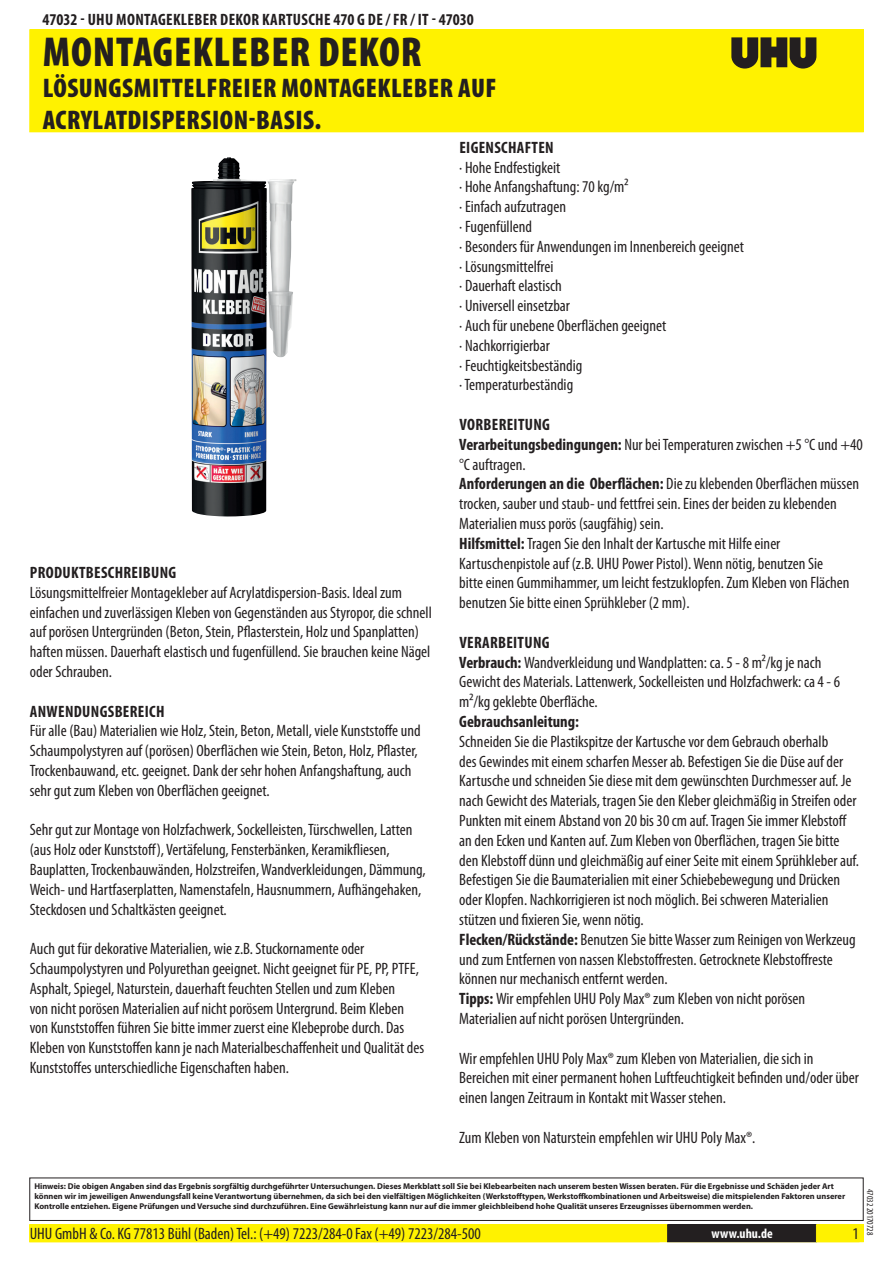
<style>
.page{position:relative;width:893px;height:1263px;background:#fff}
.page>*{position:absolute;margin:0;border:0;box-sizing:border-box;transform-origin:0 0}
.PageHeaderBlack{font:900 condensed 42px "Myriad Pro";letter-spacing:.02em;color:#231f20}
.PageSubheaderBlack{font:900 condensed 27px/32.4px "Myriad Pro";letter-spacing:.02em;color:#231f20}
.Regular{font:condensed 16.5px/19.8px "Myriad Pro";color:#231f20}
.TOCItem{font:700 condensed 16.5px "Myriad Pro";letter-spacing:.02em;color:#231f20}
.ContactDataBlack{font:condensed 16.5px "Myriad Pro";color:#231f20}
.TOCItem-2{font:700 condensed 16.5px "Myriad Pro";color:#231f20}
.Regular-2{font:700 condensed 16.5px "Myriad Pro";color:#231f20}
.URL{font:700 condensed 13.5px "Myriad Pro";color:#fff}
.Revisie{font:condensed 9px "Myriad Pro";color:#231f20}
.Disclaimer{font:700 8.4px/10.1px "Myriad Pro";color:#231f20}
.s1{font-weight:700}
</style>
<div class="page">
<div style="left:30px;top:30px;width:833px;height:102px;background:#fff200"></div>
<svg style="left:731px;top:37px;width:85px;height:32px"></svg>
<div style="left:29px;top:1177px;width:835px;height:44px;border:1px solid #231f20"></div>
<div style="left:30px;top:1225px;width:833px;height:17px;background:#fff200"></div>
<div style="left:29px;top:1224px;width:835px;height:18px;border:1px solid #fff200"></div>
<div style="left:668px;top:1225px;width:148px;height:17px;background:#231f20"></div>
<div style="left:667px;top:1224px;width:150px;height:18px;border:1px solid #231f20"></div>
<img style="left:191px;top:157px;width:106px;height:359px">
<p class="TOCItem" style="left:43px;top:9px;width:237px">47032 - UHU MONTAGEKLEBER DEKOR Kartu</p>
<p class="TOCItem-2" style="left:302px;top:9px;width:174px">sche 470 g DE / FR / IT - 47030</p>
<p class="PageHeaderBlack" style="left:43px;top:25px;width:380px">MONTAGEKLEBER DEKOR</p>
<p class="PageSubheaderBlack" style="left:43px;top:71px;width:455px">LÖSUNGSMITTELFREIER MONTAGEKLEBER AUF<br>ACRYLATDISPERSION-BASIS.</p>
<p class="TOCItem" style="left:30px;top:562px;width:17px">Produktbe</p>
<p class="TOCItem" style="left:101px;top:562px;width:23px">schreibung</p>
<p class="Regular" style="left:30px;top:582px;width:404px">Lösungsmittelfreier Montagekleber auf Acrylatdispersion-Basis. Ideal zum einfachen und zuverlässigen Kleben von Gegenständen aus Styropor, die schnell auf porösen Untergründen (Beton, Stein, Pflasterstein, Holz und Spanplatten) haften müssen. Dauerhaft elastisch und fugenfüllend. Sie brauchen keine Nägel oder Schrauben.</p>
<p class="TOCItem" style="left:30px;top:701px;width:38px">Anwendung</p>
<p class="TOCItem" style="left:108px;top:701px;width:15px">sberei</p>
<p class="TOCItem" style="left:149px;top:701px;width:15px">ch</p>
<p class="Regular" style="left:30px;top:721px;width:392px">Für alle (Bau) Materialien wie Holz, Stein, Beton, Metall, viele Kunststoffe und Schaumpolystyren auf (porösen) Oberflächen wie Stein, Beton, Holz, Pflaster, Trockenbauwand, etc. geeignet. Dank der sehr hohen Anfangshaftung, auch sehr gut zum Kleben von Oberflächen geeignet.</p>
<p class="Regular" style="left:30px;top:820px;width:397px">Sehr gut zur Montage von Holzfachwerk, Sockelleisten, Türschwellen, Latten (aus Holz oder Kunststoff), Vertäfelung, Fensterbänken, Keramikfliesen, Bauplatten, Trockenbauwänden, Holzstreifen, Wandverkleidungen, Dämmung, Weich- und Hartfaserplatten, Namenstafeln, Hausnummern, Aufhängehaken, Steckdosen und Schaltkästen geeignet.</p>
<p class="Regular" style="left:30px;top:939px;width:396px">Auch gut für dekorative Materialien, wie z.B. Stuckornamente oder Schaumpolystyren und Polyurethan geeignet. Nicht geeignet für PE, PP, PTFE, Asphalt, Spiegel, Naturstein, dauerhaft feuchten Stellen und zum Kleben<br>von nicht porösen Materialien auf nicht porösem Untergrund. Beim Kleben von Kunststoffen führen Sie bitte immer zuerst eine Klebeprobe durch. Das Kleben von Kunststoffen kann je nach Materialbeschaffenheit und Qualität des Kunststoffes unterschiedliche Eigenschaften haben.</p>
<p class="TOCItem" style="left:459px;top:137px;width:15px">Eigen</p>
<p class="TOCItem" style="left:494px;top:137px;width:22px">schaften</p>
<p class="Regular" style="left:459px;top:157px;width:286px">· Hohe Endfestigkeit<br>· Hohe Anfangshaftung: 70 kg/m²<br>· Einfach aufzutragen<br>· Fugenfüllend<br>· Besonders für Anwendungen im Innenbereich geeignet · Lösungsmittelfrei<br>· Dauerhaft elastisch<br>· Universell einsetzbar<br>· Auch für unebene Oberflächen geeignet<br>· Nachkorrigierbar<br>· Feuchtigkeitsbeständig<br>· Temperaturbeständig</p>
<p class="TOCItem" style="left:459px;top:414px;width:17px">Vorbereitung</p>
<p class="Regular" style="left:459px;top:434px;width:405px"><span class="s1">Verarbeitungsbedingungen:</span> Nur bei Temperaturen zwischen +5 °C und +40 °C auftragen.</p>
<p class="Regular" style="left:459px;top:474px;width:401px"><span class="s1">Anforderungen an die Oberflächen:</span> Die zu klebenden Oberflächen müssen trocken, sauber und staub- und fettfrei sein. Eines der beiden zu klebenden<br>Materialien muss porös (saugfähig) sein.</p>
<p class="Regular" style="left:459px;top:533px;width:392px"><span class="s1">Hilfsmittel:</span> Tragen Sie den Inhalt der Kartusche mit Hilfe einer Kartuschenpistole auf (z.B. UHU Power Pistol). Wenn nötig, benutzen Sie bitte einen Gummihammer, um leicht festzuklopfen. Zum Kleben von Flächen benutzen Sie bitte einen Sprühkleber (2 mm).</p>
<p class="TOCItem" style="left:459px;top:632px;width:17px">Verarbeitung</p>
<p class="Regular" style="left:459px;top:652px;width:382px"><span class="s1">Verbrauch:</span> Wandverkleidung und Wandplatten: ca. 5 - 8 m²/kg je nach<br>Gewicht des Materials. Lattenwerk, Sockelleisten und Holzfachwerk: ca 4 - 6 m²/kg geklebte Oberfläche.</p>
<p class="Regular-2" style="left:459px;top:711px;width:121px">Gebrauchsanleitung:</p>
<p class="Regular" style="left:459px;top:731px;width:401px">Schneiden Sie die Plastikspitze der Kartusche vor dem Gebrauch oberhalb<br>des Gewindes mit einem scharfen Messer ab. Befestigen Sie die Düse auf der Kartusche und schneiden Sie diese mit dem gewünschten Durchmesser auf. Je nach Gewicht des Materials, tragen Sie den Kleber gleichmäßig in Streifen oder Punkten mit einem Abstand von 20 bis 30 cm auf. Tragen Sie immer Klebstoff an den Ecken und Kanten auf. Zum Kleben von Oberflächen, tragen Sie bitte den Klebstoff dünn und gleichmäßig auf einer Seite mit einem Sprühkleber auf.<br>Befestigen Sie die Baumaterialien mit einer Schiebebewegung und Drücken oder Klopfen. Nachkorrigieren ist noch möglich. Bei schweren Materialien stützen und fixieren Sie, wenn nötig.</p>
<p class="Regular" style="left:459px;top:929px;width:398px"><span class="s1">Flecken/Rückstände:</span> Benutzen Sie bitte Wasser zum Reinigen von Werkzeug und zum Entfernen von nassen Klebstoffresten. Getrocknete Klebstoffreste können nur mechanisch entfernt werden.</p>
<p class="Regular" style="left:459px;top:989px;width:347px"><span class="s1">Tipps:</span> Wir empfehlen UHU Poly Max® zum Kleben von nicht porösen<br>Materialien auf nicht porösen Untergründen.</p>
<p class="Regular" style="left:459px;top:1048px;width:401px">Wir empfehlen UHU Poly Max® zum Kleben von Materialien, die sich in<br>Bereichen mit einer permanent hohen Luftfeuchtigkeit befinden und/oder über einen langen Zeitraum in Kontakt mit Wasser stehen.</p>
<p class="Regular" style="left:459px;top:1127px;width:298px">Zum Kleben von Naturstein empfehlen wir UHU Poly Max®.</p>
<p class="Disclaimer" style="left:34px;top:1181px;width:812px">Hinweis: Die obigen Angaben sind das Ergebnis sorgfältig durchgeführter Untersuchungen. Dieses Merkblatt soll Sie bei Klebearbeiten nach unserem besten Wissen beraten. Für die Ergebnisse und Schäden jeder Art können wir im jeweiligen Anwendungsfall keine Verantwortung übernehmen, da sich bei den vielfältigen Möglichkeiten (Werkstofftypen, Werkstoffkombinationen und Arbeitsweise) die mitspielenden Faktoren unserer<br>Kontrolle entziehen. Eigene Prüfungen und Versuche sind durchzuführen. Eine Gewährleistung kann nur auf die immer gleichbleibend hohe Qualität unseres Erzeugnisses übernommen werden.</p>
<p class="ContactDataBlack" style="left:30px;top:1224px;width:453px">UHU GmbH &amp; Co. KG 7781 3 Bühl (Baden) Tel.: (+49) 7223/284-0 Fax (+49) 7223/284-500</p>
<p class="URL" style="left:711px;top:1225px;width:63px">www.uhu.de</p>
<p class="Revisie" style="left:875px;top:1189px;width:48px;rotate:90deg">47032 201 70728</p>
</div>
